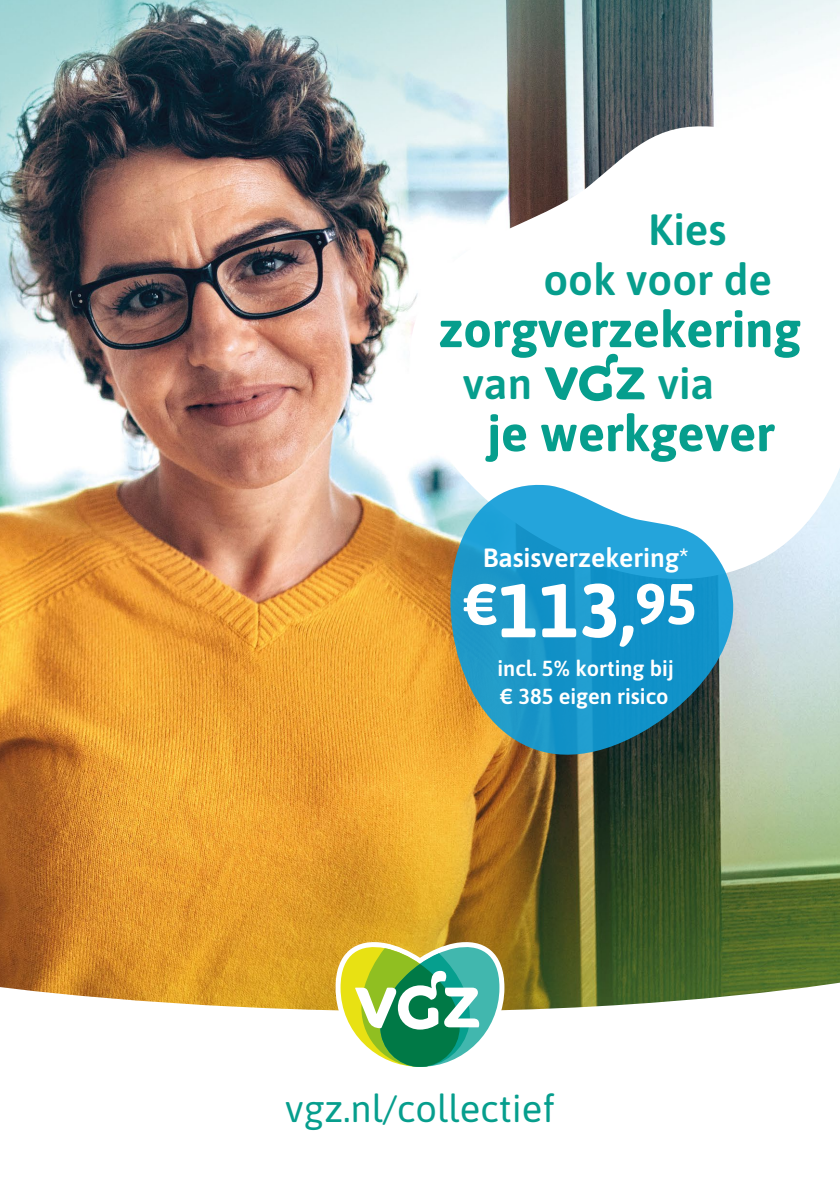
<style>
.page{position:relative;width:840px;height:1191px;background:#fff}
.page>*{position:absolute;margin:0;border:0;box-sizing:border-box;transform-origin:0 0}
.t1{font:700 75.8px "Asap";color:#fff}
.t2{font:700 50.4px "Asap";color:#069e8d}
.t3{font:600 43.6px/50px "Asap";color:#069e8d}
.t4{font:38px "Asap";color:#069e8d}
.t5{font:600 26.4px "Asap";color:#fff}
.t6{font:600 21.8px/27.4px "Asap";color:#fff}
</style>
<div class="page">
<img style="left:0;top:0;width:839px;height:980px">
<svg style="left:0;top:980px;width:839px;height:31px"></svg>
<svg style="left:335px;top:942px;width:169px;height:125px"></svg>
<img style="left:263px;top:122px;width:576px;height:661px">
<svg style="left:544px;top:354px;width:100px;height:47px"></svg>
<svg style="left:384px;top:472px;width:380px;height:324px"></svg>
<h3 class="t3" style="left:543px;top:203px;width:230px;text-indent:105px">Kies ook voor de</h3>
<h2 class="t2" style="left:438px;top:294px;width:363px">zorgverzekering</h2>
<h3 class="t3" style="left:462px;top:357px;width:71px">van</h3>
<h3 class="t3" style="left:657px;top:357px;width:58px">via</h3>
<h2 class="t2" style="left:486px;top:398px;width:289px">je werkgever</h2>
<p class="t5" style="left:482px;top:539px;width:208px">Basisverzekering*</p>
<h1 class="t1" style="left:463px;top:557px;width:234px"><sup>€</sup>113,<sup>95</sup></h1>
<p class="t6" style="left:497px;top:654px;width:178px">incl. 5% korting bij € 385 eigen risico</p>
<h3 class="t4" style="left:285px;top:1082px;width:271px">vgz.nl/collectief</h3>
</div>
